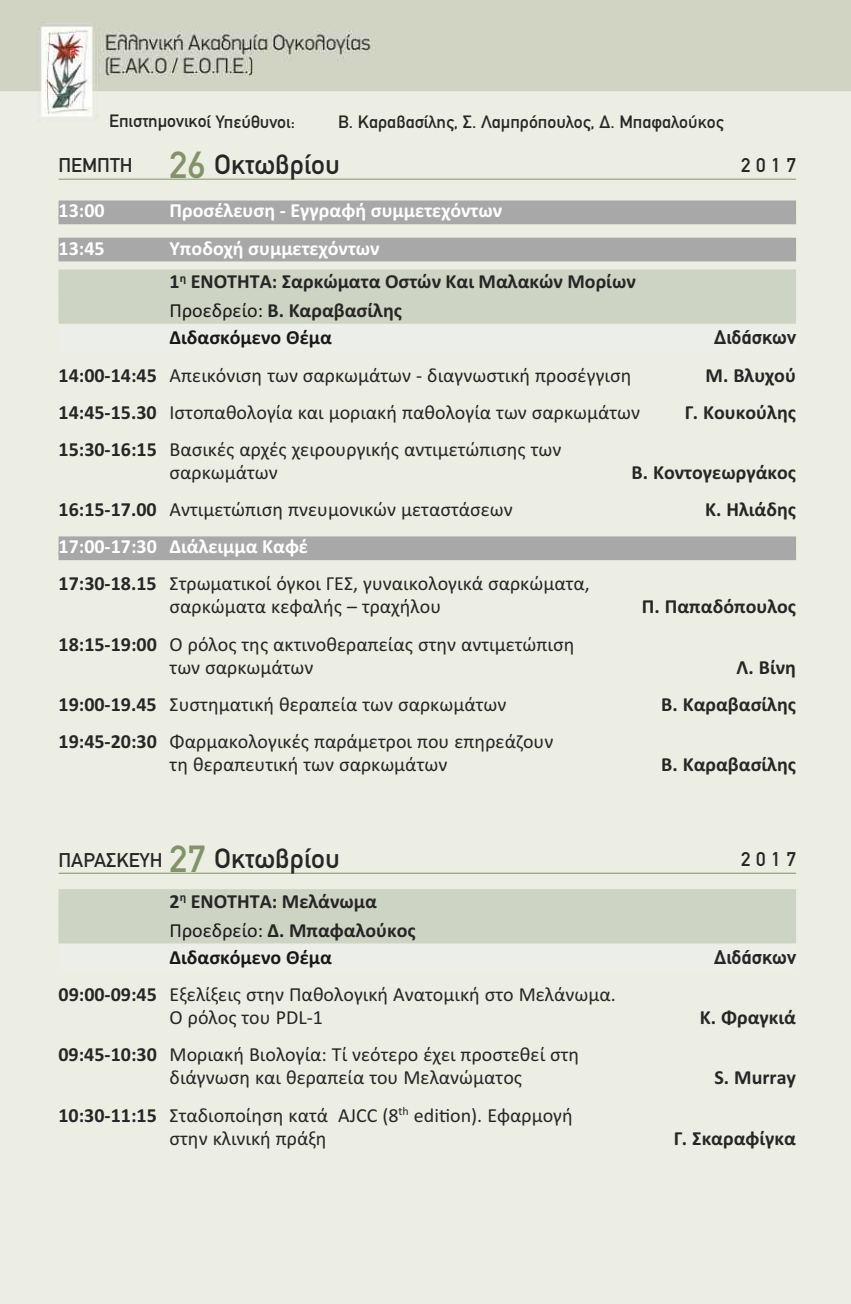
<style>
.page{position:relative;width:851px;height:1304px;background:#fff}
.page>*{position:absolute;margin:0;border:0;box-sizing:border-box;transform-origin:0 0}
.t1{font:500 28px "PF Din Text";color:#272526}
.t2{font:20px/23px "Calibri";color:#272526}
.t3{font:700 20px/28px "Calibri";color:#272526}
.t4{font:700 20px "Calibri";color:#fff}
.t5{font:700 20px/27.6px "Calibri";color:#1a1718}
.t6{font:500 20px "PF Din Text";color:#272526}
.t7{font:700 20px "PF Din Text";color:#272526}
.t8{font:500 18px "PF Din Text";color:#272526}
.s1{font-size:20px}
.s2{font-size:38px;color:#82936a}
.s3{color:#fff}
.s4{font-weight:400}
.s5{color:#272526}
.s6{font-weight:700}
.s7{font-weight:700;color:#fff}
.s8{font-size:28px}
.s9{font-weight:400;color:#1a1718}
.s10{color:#1a1718}
</style>
<div class="page">
<img style="left:0;top:0;width:850px;height:1304px">
<hr style="left:58px;top:179px;width:738px;height:1px;background:#82936a">
<div style="left:58px;top:201px;width:738px;height:18px;background:#a8a8a8"></div>
<div style="left:58px;top:216px;width:738px;height:8px;background:#a8a8a8"></div>
<div style="left:58px;top:238px;width:738px;height:18px;background:#a8a8a8"></div>
<div style="left:58px;top:253px;width:738px;height:8px;background:#a8a8a8"></div>
<div style="left:58px;top:269px;width:738px;height:20px;background:#cdd4c4"></div>
<div style="left:58px;top:287px;width:738px;height:8px;background:#cdd4c4"></div>
<div style="left:58px;top:294px;width:738px;height:24px;background:#cdd4c4"></div>
<div style="left:58px;top:316px;width:738px;height:8px;background:#cdd4c4"></div>
<div style="left:58px;top:326px;width:738px;height:20px;background:#ecefe9"></div>
<div style="left:58px;top:343px;width:738px;height:8px;background:#ecefe9"></div>
<div style="left:58px;top:536px;width:738px;height:18px;background:#a8a8a8"></div>
<div style="left:58px;top:552px;width:738px;height:8px;background:#a8a8a8"></div>
<hr style="left:58px;top:873px;width:738px;height:1px;background:#82936a">
<div style="left:58px;top:889px;width:738px;height:20px;background:#cdd4c4"></div>
<div style="left:58px;top:907px;width:738px;height:8px;background:#cdd4c4"></div>
<div style="left:58px;top:914px;width:738px;height:24px;background:#cdd4c4"></div>
<div style="left:58px;top:935px;width:738px;height:8px;background:#cdd4c4"></div>
<div style="left:58px;top:945px;width:738px;height:20px;background:#ecefe9"></div>
<div style="left:58px;top:963px;width:738px;height:8px;background:#ecefe9"></div>
<p class="t8" style="left:109px;top:111px;width:187px">Επιστημονικοί Υπεύθυνοι:</p>
<p class="t8" style="left:338px;top:112px;width:387px">Β. Καραβασίλης, Σ. Λαμπρόπουλος, Δ. Μπαφαλούκος</p>
<h1 class="t1" style="left:58px;top:149px;width:283px"><span class="s1">ΠΕΜΠΤΗ</span> <span class="s2">26</span> Οκτωβρίου</h1>
<p class="t6" style="left:741px;top:153px;width:56px">2017</p>
<p class="t4" style="left:58px;top:199px;width:48px">13:00</p>
<p class="t4" style="left:169px;top:199px;width:334px">Προσέλευση - Εγγραφή συμμετεχόντων</p>
<p class="t4" style="left:58px;top:236px;width:48px">13:45</p>
<p class="t3" style="left:169px;top:231px;width:467px;line-height:33.8px"><span class="s3">Υποδοχή συμμετεχόντων<br></span>1<sup>η</sup> ΕΝΟΤΗΤΑ: Σαρκώματα Οστών Και Μαλακών Μορίων</p>
<p class="t5" style="left:169px;top:296px;width:234px"><span class="s4">Προεδρείο:</span> <span class="s5">Β. Καραβασίλης<br></span>Διδασκόμενο Θέμα</p>
<p class="t7" style="left:714px;top:326px;width:83px">Διδάσκων</p>
<p class="t2" style="left:58px;top:363px;width:574px"><span class="s6">14:00-14:45</span> Απεικόνιση των σαρκωμάτων - διαγνωστική προσέγγιση</p>
<p class="t3" style="left:705px;top:361px;width:92px">M. Βλυχού</p>
<p class="t2" style="left:58px;top:400px;width:583px"><span class="s6">14:45-15.30</span> Ιστοπαθολογία και μοριακή παθολογία των σαρκωμάτων</p>
<p class="t3" style="left:684px;top:398px;width:113px">Γ. Κουκούλης</p>
<p class="t2" style="left:169px;top:438px;width:393px;text-indent:-111px"><span class="s6">15:30-16:15</span> Βασικές αρχές χειρουργικής αντιμετώπισης των σαρκωμάτων</p>
<p class="t3" style="left:631px;top:458px;width:166px">Β. Κοντογεωργάκος</p>
<p class="t2" style="left:58px;top:498px;width:455px"><span class="s6">16:15-17.00</span> Αντιμετώπιση πνευμονικών μεταστάσεων</p>
<p class="t3" style="left:705px;top:495px;width:92px">Κ. Ηλιάδης</p>
<p class="t2" style="left:58px;top:528px;width:532px;line-height:37.2px"><span class="s7">17:00-17:30 Διάλειμμα Καφέ<br></span><span class="s6">17:30-18.15</span> Στρωματικοί όγκοι ΓΕΣ, γυναικολογικά σαρκώματα,</p>
<p class="t2" style="left:169px;top:595px;width:273px">σαρκώματα κεφαλής – τραχήλου</p>
<p class="t3" style="left:641px;top:593px;width:156px">Π. Παπαδόπουλος</p>
<p class="t2" style="left:169px;top:632px;width:406px;text-indent:-111px"><span class="s6">18:15-19:00</span> Ο ρόλος της ακτινοθεραπείας στην αντιμετώπιση των σαρκωμάτων</p>
<p class="t3" style="left:736px;top:653px;width:61px">Λ. Βίνη</p>
<p class="t2" style="left:58px;top:692px;width:449px"><span class="s6">19:00-19.45</span> Συστηματική θεραπεία των σαρκωμάτων</p>
<p class="t3" style="left:661px;top:690px;width:136px">Β. Καραβασίλης</p>
<p class="t2" style="left:58px;top:730px;width:496px;text-align:center"><span class="s6">19:45-20:30</span> Φαρμακολογικές παράμετροι που επηρεάζουν τη θεραπευτική των σαρκωμάτων</p>
<p class="t3" style="left:661px;top:750px;width:136px">Β. Καραβασίλης</p>
<p class="t6" style="left:58px;top:848px;width:283px">ΠΑΡΑΣΚΕΥΗ <span class="s2">27</span> <span class="s8">Οκτωβρίου</span></p>
<p class="t6" style="left:741px;top:847px;width:56px">2017</p>
<p class="t3" style="left:169px;top:887px;width:247px">2<sup>η</sup> ΕΝΟΤΗΤΑ: Μελάνωμα<br><span class="s9">Προεδρείο:</span> Δ. Μπαφαλούκος<br><span class="s10">Διδασκόμενο Θέμα</span></p>
<p class="t7" style="left:714px;top:946px;width:83px">Διδάσκων</p>
<p class="t2" style="left:169px;top:983px;width:448px;text-indent:-111px"><span class="s6">09:00-09:45</span> Εξελίξεις στην Παθολογική Ανατομική στο Μελάνωμα.<br>Ο ρόλος του PDL-1</p>
<p class="t2" style="left:169px;top:1043px;width:411px;text-indent:-111px"><span class="s6">09:45-10:30</span> Μοριακή Βιολογία: Τί νεότερο έχει προστεθεί στη διάγνωση και θεραπεία του Μελανώματος</p>
<p class="t2" style="left:169px;top:1103px;width:405px;text-indent:-111px"><span class="s6">10:30-11:15</span> Σταδιοποίηση κατά AJCC (8<sup>th</sup> edition). Εφαρμογή στην κλινική πράξη</p>
<p class="t3" style="left:699px;top:1003px;width:98px">K. Φραγκιά</p>
<p class="t3" style="left:714px;top:1064px;width:83px">S. Murray</p>
<p class="t3" style="left:673px;top:1124px;width:124px">Γ. Σκαραφίγκα</p>
</div>
